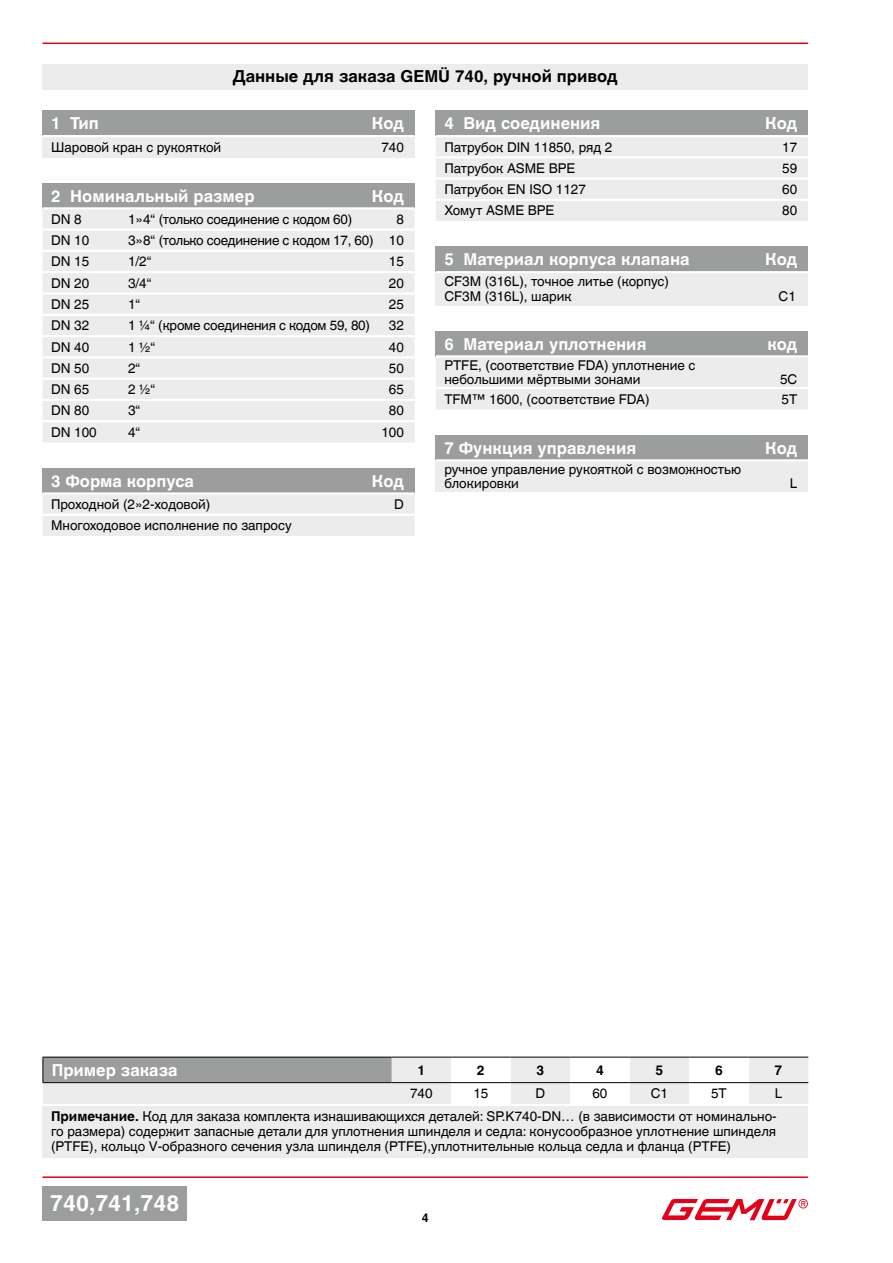
<style>
.page{position:relative;width:893px;height:1263px;background:#fff}
.page>*{position:absolute;margin:0;border:0;box-sizing:border-box;transform-origin:0 0}
.t1{font:700 22.5px "Helvetica World";color:#fff}
.t2{font:700 16.5px "Helvetica World";color:#fff}
.t3{font:700 16.5px "Helvetica World";color:#000}
.t4{font:13.5px/15px "Helvetica World";color:#000}
.t5{font:13.5px "Helvetica World";letter-spacing:-.02em;color:#000}
.t6{font:700 13.5px "Helvetica World";color:#000}
.t7{font:700 12px "Helvetica World";color:#000}
.s1{font-weight:700}
</style>
<div class="page">
<hr style="left:43px;top:1176px;width:765px;height:2px;background:#e30018">
<div style="left:43px;top:1186px;width:144px;height:34px;background:#9c9d9d"></div>
<img style="left:662px;top:1198px;width:146px;height:22px">
<hr style="left:43px;top:43px;width:765px;height:1px;background:#e30018">
<div style="left:43px;top:64px;width:765px;height:25px;background:#ececed"></div>
<div style="left:43px;top:468px;width:372px;height:25px;background:#9c9d9d"></div>
<div style="left:43px;top:495px;width:372px;height:41px;background:#ececed"></div>
<hr style="left:43px;top:492px;width:372px;height:2px;background:#fff">
<hr style="left:43px;top:514px;width:372px;height:2px;background:#fff">
<div style="left:436px;top:247px;width:372px;height:25px;background:#9c9d9d"></div>
<div style="left:436px;top:272px;width:372px;height:33px;background:#ececed"></div>
<hr style="left:436px;top:271px;width:372px;height:2px;background:#fff">
<div style="left:436px;top:435px;width:372px;height:25px;background:#9c9d9d"></div>
<div style="left:436px;top:460px;width:372px;height:32px;background:#ececed"></div>
<hr style="left:436px;top:459px;width:372px;height:2px;background:#fff">
<div style="left:436px;top:111px;width:372px;height:25px;background:#9c9d9d"></div>
<div style="left:436px;top:137px;width:372px;height:84px;background:#ececed"></div>
<hr style="left:436px;top:135px;width:372px;height:2px;background:#fff">
<hr style="left:436px;top:156px;width:372px;height:2px;background:#fff">
<hr style="left:436px;top:178px;width:372px;height:2px;background:#fff">
<hr style="left:436px;top:199px;width:372px;height:2px;background:#fff">
<div style="left:43px;top:111px;width:372px;height:25px;background:#9c9d9d"></div>
<div style="left:43px;top:136px;width:372px;height:21px;background:#ececed"></div>
<hr style="left:43px;top:135px;width:372px;height:2px;background:#fff">
<div style="left:43px;top:1057px;width:349px;height:26px;background:#9c9d9d"></div>
<svg style="left:392px;top:1058px;width:416px;height:46px"></svg>
<div style="left:43px;top:1083px;width:349px;height:21px;background:#ececed"></div>
<svg style="left:43px;top:1058px;width:1px;height:24px"></svg>
<hr style="left:43px;top:1057px;width:349px;height:1px;background:#000">
<hr style="left:392px;top:1057px;width:59px;height:1px;background:#000">
<hr style="left:451px;top:1057px;width:60px;height:1px;background:#000">
<hr style="left:511px;top:1057px;width:59px;height:1px;background:#000">
<hr style="left:570px;top:1057px;width:60px;height:1px;background:#000">
<hr style="left:630px;top:1057px;width:59px;height:1px;background:#000">
<hr style="left:689px;top:1057px;width:60px;height:1px;background:#000">
<hr style="left:749px;top:1057px;width:59px;height:1px;background:#000">
<hr style="left:43px;top:1082px;width:349px;height:1px;background:#000">
<hr style="left:392px;top:1082px;width:59px;height:1px;background:#000">
<hr style="left:451px;top:1082px;width:60px;height:1px;background:#000">
<hr style="left:511px;top:1082px;width:59px;height:1px;background:#000">
<hr style="left:570px;top:1082px;width:60px;height:1px;background:#000">
<hr style="left:630px;top:1082px;width:59px;height:1px;background:#000">
<hr style="left:689px;top:1082px;width:60px;height:1px;background:#000">
<hr style="left:749px;top:1082px;width:59px;height:1px;background:#000">
<div style="left:43px;top:1106px;width:765px;height:51px;background:#ececed"></div>
<div style="left:43px;top:183px;width:372px;height:25px;background:#9c9d9d"></div>
<div style="left:43px;top:209px;width:372px;height:233px;background:#ececed"></div>
<hr style="left:43px;top:207px;width:372px;height:2px;background:#fff">
<hr style="left:43px;top:229px;width:372px;height:2px;background:#fff">
<hr style="left:43px;top:250px;width:372px;height:2px;background:#fff">
<hr style="left:43px;top:271px;width:372px;height:2px;background:#fff">
<hr style="left:43px;top:293px;width:372px;height:2px;background:#fff">
<hr style="left:43px;top:314px;width:372px;height:2px;background:#fff">
<hr style="left:43px;top:335px;width:372px;height:2px;background:#fff">
<hr style="left:43px;top:356px;width:372px;height:2px;background:#fff">
<hr style="left:43px;top:378px;width:372px;height:2px;background:#fff">
<hr style="left:43px;top:399px;width:372px;height:2px;background:#fff">
<hr style="left:43px;top:420px;width:372px;height:2px;background:#fff">
<div style="left:436px;top:331px;width:372px;height:25px;background:#9c9d9d"></div>
<div style="left:436px;top:357px;width:372px;height:52px;background:#ececed"></div>
<hr style="left:436px;top:355px;width:372px;height:2px;background:#fff">
<hr style="left:436px;top:387px;width:372px;height:2px;background:#fff">
<p class="t3" style="left:233px;top:67px;width:386px">Данные для заказа GEMÜ 740, ручной привод</p>
<p class="t2" style="left:51px;top:114px;width:49px">1 Тип</p>
<p class="t2" style="left:372px;top:114px;width:33px">Код</p>
<p class="t4" style="left:51px;top:139px;width:172px">Шаровой кран с рукояткой</p>
<p class="t4" style="left:381px;top:139px;width:24px">740</p>
<p class="t2" style="left:51px;top:186px;width:205px">2 Номинальный размер</p>
<p class="t2" style="left:372px;top:186px;width:33px">Код</p>
<p class="t4" style="left:51px;top:212px;width:32px">DN 8</p>
<p class="t5" style="left:128px;top:211px;width:226px">1»4“ (только соединение с кодом 60)</p>
<p class="t4" style="left:396px;top:212px;width:9px">8</p>
<p class="t4" style="left:51px;top:233px;width:40px">DN 10</p>
<p class="t5" style="left:128px;top:233px;width:277px">3»8“ (только соединение с кодом 17, 60) 10</p>
<p class="t4" style="left:51px;top:254px;width:40px">DN 15</p>
<p class="t4" style="left:128px;top:254px;width:25px">1/2“</p>
<p class="t4" style="left:389px;top:254px;width:17px">15</p>
<p class="t4" style="left:51px;top:276px;width:40px">DN 20</p>
<p class="t4" style="left:128px;top:276px;width:25px">3/4“</p>
<p class="t4" style="left:389px;top:276px;width:17px">20</p>
<p class="t4" style="left:51px;top:297px;width:40px">DN 25</p>
<p class="t4" style="left:128px;top:297px;width:14px">1“</p>
<p class="t4" style="left:389px;top:297px;width:17px">25</p>
<p class="t4" style="left:51px;top:318px;width:40px">DN 32</p>
<p class="t5" style="left:128px;top:318px;width:243px">1 ¼“ (кроме соединения с кодом 59, 80)</p>
<p class="t4" style="left:389px;top:318px;width:17px">32</p>
<p class="t4" style="left:51px;top:339px;width:40px">DN 40</p>
<p class="t4" style="left:128px;top:339px;width:28px">1 ½“</p>
<p class="t4" style="left:389px;top:339px;width:17px">40</p>
<p class="t4" style="left:51px;top:361px;width:40px">DN 50</p>
<p class="t4" style="left:128px;top:361px;width:14px">2“</p>
<p class="t4" style="left:389px;top:361px;width:17px">50</p>
<p class="t4" style="left:51px;top:382px;width:40px">DN 65</p>
<p class="t4" style="left:128px;top:382px;width:28px">2 ½“</p>
<p class="t4" style="left:389px;top:382px;width:17px">65</p>
<p class="t4" style="left:51px;top:403px;width:40px">DN 80</p>
<p class="t4" style="left:128px;top:403px;width:14px">3“</p>
<p class="t4" style="left:389px;top:403px;width:17px">80</p>
<p class="t4" style="left:51px;top:424px;width:47px">DN 100</p>
<p class="t4" style="left:128px;top:424px;width:14px">4“</p>
<p class="t4" style="left:381px;top:424px;width:24px">100</p>
<p class="t2" style="left:51px;top:471px;width:144px">3 Форма корпуса</p>
<p class="t2" style="left:372px;top:471px;width:33px">Код</p>
<p class="t4" style="left:51px;top:497px;width:161px">Проходной (2»2-ходовой)</p>
<p class="t4" style="left:394px;top:497px;width:11px">D</p>
<p class="t4" style="left:51px;top:518px;width:242px">Многоходовое исполнение по запросу</p>
<p class="t2" style="left:444px;top:114px;width:158px">4 Вид соединения</p>
<p class="t2" style="left:765px;top:114px;width:33px">Код</p>
<p class="t4" style="left:444px;top:139px;width:170px">Патрубок DIN 11850, ряд 2</p>
<p class="t4" style="left:782px;top:139px;width:17px">17</p>
<p class="t4" style="left:444px;top:161px;width:132px">Патрубок ASME BPE</p>
<p class="t4" style="left:782px;top:161px;width:17px">59</p>
<p class="t4" style="left:444px;top:182px;width:143px">Патрубок EN ISO 1127</p>
<p class="t4" style="left:782px;top:182px;width:17px">60</p>
<p class="t4" style="left:444px;top:203px;width:111px">Хомут ASME BPE</p>
<p class="t4" style="left:782px;top:203px;width:17px">80</p>
<p class="t2" style="left:444px;top:250px;width:247px">5 Материал корпуса клапана</p>
<p class="t2" style="left:765px;top:250px;width:33px">Код</p>
<p class="t4" style="left:444px;top:274px;width:226px">CF3M (316L), точное литье (корпус)<br>CF3M (316L), шарик</p>
<p class="t4" style="left:779px;top:289px;width:19px">C1</p>
<p class="t2" style="left:444px;top:334px;width:204px">6 Материал уплотнения</p>
<p class="t2" style="left:768px;top:334px;width:31px">код</p>
<p class="t4" style="left:444px;top:359px;width:253px;line-height:13.5px">PTFE, (cоответствие FDA) уплотнение с небольшими мёртвыми зонами</p>
<p class="t4" style="left:780px;top:372px;width:19px">5C</p>
<p class="t4" style="left:444px;top:391px;width:207px">TFM™ 1600, (cоответствие FDA)</p>
<p class="t4" style="left:782px;top:391px;width:17px">5T</p>
<p class="t2" style="left:444px;top:438px;width:193px">7 Функция управления</p>
<p class="t2" style="left:765px;top:438px;width:33px">Код</p>
<p class="t4" style="left:444px;top:463px;width:298px;line-height:13.5px">ручное управление рукояткой с возможностью блокировки</p>
<p class="t4" style="left:790px;top:476px;width:9px">L</p>
<p class="t2" style="left:52px;top:1060px;width:127px">Пример заказа</p>
<p class="t6" style="left:417px;top:1062px;width:9px">1</p>
<p class="t6" style="left:477px;top:1062px;width:9px">2</p>
<p class="t6" style="left:536px;top:1062px;width:9px">3</p>
<p class="t6" style="left:596px;top:1062px;width:9px">4</p>
<p class="t6" style="left:656px;top:1062px;width:9px">5</p>
<p class="t6" style="left:715px;top:1062px;width:9px">6</p>
<p class="t6" style="left:775px;top:1062px;width:9px">7</p>
<p class="t4" style="left:410px;top:1086px;width:24px">740</p>
<p class="t4" style="left:473px;top:1086px;width:17px">15</p>
<p class="t4" style="left:535px;top:1086px;width:11px">D</p>
<p class="t4" style="left:592px;top:1086px;width:17px">60</p>
<p class="t4" style="left:651px;top:1086px;width:19px">C1</p>
<p class="t4" style="left:711px;top:1086px;width:17px">5T</p>
<p class="t4" style="left:51px;top:1082px;width:733px;line-height:23.1px;text-indent:724px">L<br><span class="s1">Примечание.</span> Код для заказа комплекта изнашивающихся деталей: SP.K740-DN… (в зависимости от номинально-</p>
<p class="t4" style="left:51px;top:1124px;width:727px">го размера) содержит запасные детали для уплотнения шпинделя и седла: конусообразное уплотнение шпинделя (PTFE), кольцо V-образного сечения узла шпинделя (PTFE),уплотнительные кольца седла и фланца (PTFE)</p>
<h1 class="t1" style="left:50px;top:1190px;width:131px">740,741,748</h1>
<p class="t7" style="left:422px;top:1211px;width:8px">4</p>
</div>
